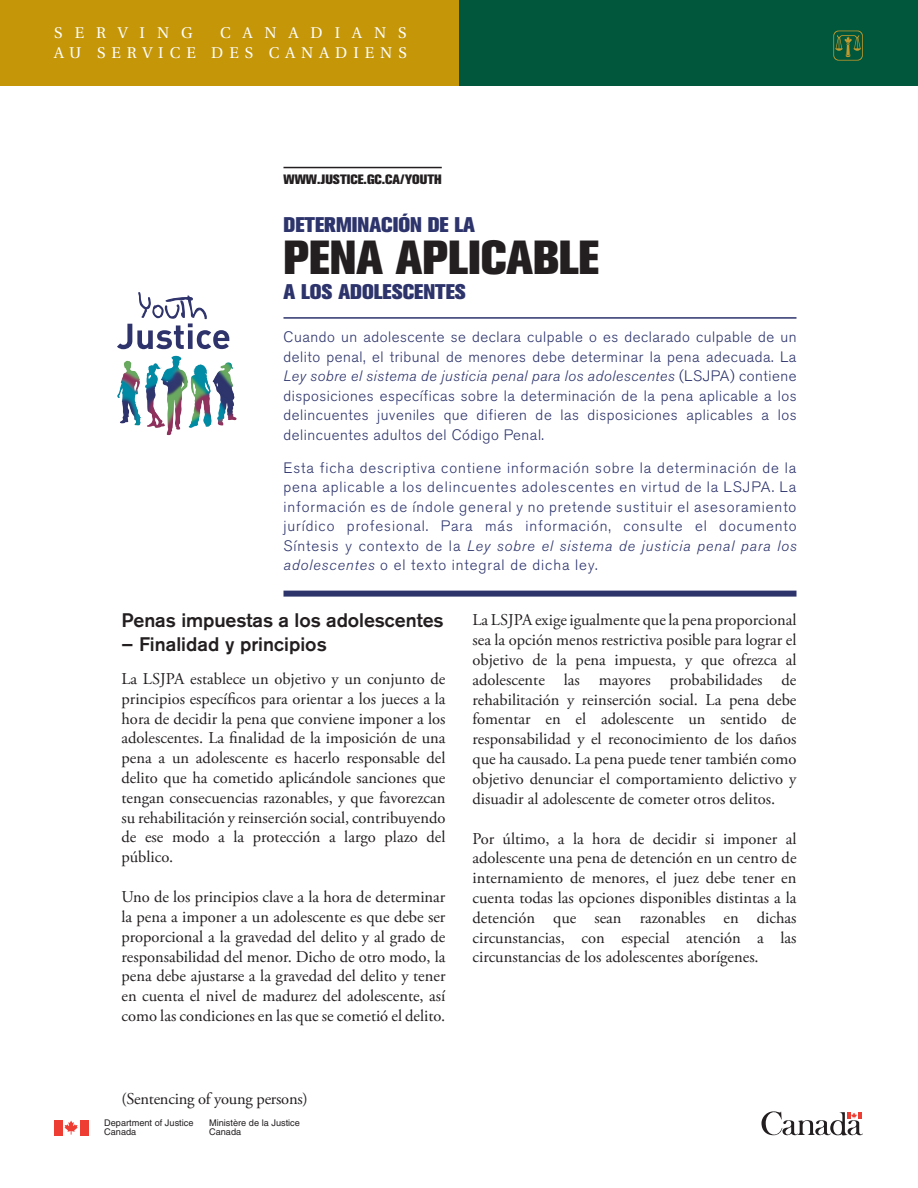
<style>
.page{position:relative;width:918px;height:1188px;background:#fff}
.page>*{position:absolute;margin:0;border:0;box-sizing:border-box;transform-origin:0 0}
.t1{font:800 47.4px "Akzidenz Grotesk BQ";color:#231f20}
.t2{font:800 21px "Akzidenz Grotesk BQ";color:#2d346c}
.TITRE{font:500 19.5px "Akzidenz Grotesk BQ";letter-spacing:-.005em;color:#231f20}
.TEXTE{font:16.5px/19.8px "Adobe Garamond Pro";color:#231f20;text-align:justify}
.t3{font:15.45px/19.2px "Utopia";letter-spacing:.39em;color:#fff;text-align:right}
.t4{font:15.45px "Utopia";letter-spacing:.775em;color:#fff}
.t5{font:300 15px/19.5px "Akzidenz Grotesk BQ";letter-spacing:.05em;color:#2d346c;text-align:justify}
.t6{font:800 13.5px "Akzidenz Grotesk BQ";color:#231f20}
.t7{font:9.15px/9.1px "Helvetica LT Std";color:#231f20}
.s1{font-style:italic}
</style>
<div class="page">
<svg style="left:64px;top:1121px;width:14px;height:14px"></svg>
<div style="left:54px;top:1120px;width:8px;height:15px;background:#ee3e34"></div>
<div style="left:80px;top:1120px;width:8px;height:15px;background:#ee3e34"></div>
<svg style="left:761px;top:1111px;width:102px;height:24px"></svg>
<div style="left:284px;top:591px;width:512px;height:6px;background:#2d346c"></div>
<hr style="left:284px;top:317px;width:512px;height:2px;background:#2d346c">
<hr style="left:284px;top:167px;width:158px;height:1px;background:#231f20">
<img style="left:117px;top:349px;width:120px;height:87px">
<svg style="left:117px;top:292px;width:112px;height:57px"></svg>
<div style="left:0;top:0;width:460px;height:85px;background:#c49608"></div>
<div style="left:460px;top:0;width:458px;height:85px;background:#00573c"></div>
<svg style="left:833px;top:31px;width:30px;height:30px"></svg>
<p class="t3" style="left:54px;top:24px;width:354px">CANADIANS<br>AU SERVICE DES CANADIENS</p>
<p class="t4" style="left:54px;top:25px;width:140px">SERVING</p>
<p class="t6" style="left:284px;top:172px;width:160px">WWW.JUSTICE.GC.CA/YOUTH</p>
<p class="t2" style="left:284px;top:212px;width:193px">DETERMINACIÓN DE LA</p>
<p class="t1" style="left:284px;top:230px;width:317px">PENA APLICABLE</p>
<p class="t2" style="left:284px;top:280px;width:184px">A LOS ADOLESCENTES</p>
<p class="t5" style="left:284px;top:328px;width:515px">Cuando un adolescente se declara culpable o es declarado culpable de un delito penal, el tribunal de menores debe determinar la pena adecuada. La <span class="s1">Ley sobre el sistema de justicia penal para los adolescentes</span> (LSJPA) contiene disposiciones específicas sobre la determinación de la pena aplicable a los delincuentes juveniles que difieren de las disposiciones aplicables a los delincuentes adultos del Código Penal.</p>
<p class="t5" style="left:284px;top:458px;width:515px">Esta ficha descriptiva contiene información sobre la determinación de la pena aplicable a los delincuentes adolescentes en virtud de la LSJPA. La información es de índole general y no pretende sustituir el asesoramiento jurídico profesional. Para más información, consulte el documento Síntesis y contexto de la <span class="s1">Ley sobre el sistema de justicia penal para los adolescentes</span> o el texto integral de dicha ley.</p>
<p class="TITRE" style="left:122px;top:608px;width:324px">Penas impuestas a los adolescentes</p>
<p class="TITRE" style="left:122px;top:632px;width:207px">– Finalidad y principios</p>
<p class="TEXTE" style="left:122px;top:669px;width:326px">La LSJPA establece un objetivo y un conjunto de principios específicos para orientar a los jueces a la hora de decidir la pena que conviene imponer a los adolescentes. La finalidad de la imposición de una pena a un adolescente es hacerlo responsable del delito que ha cometido aplicándole sanciones que tengan consecuencias razonables, y que favorezcan su rehabilitación y reinserción social, contribuyendo de ese modo a la protección a largo plazo del público.</p>
<p class="TEXTE" style="left:122px;top:888px;width:326px">Uno de los principios clave a la hora de determinar la pena a imponer a un adolescente es que debe ser proporcional a la gravedad del delito y al grado de responsabilidad del menor. Dicho de otro modo, la pena debe ajustarse a la gravedad del delito y tener en cuenta el nivel de madurez del adolescente, así como las condiciones en las que se cometió el delito.</p>
<p class="TEXTE" style="left:122px;top:1089px;width:188px">(Sentencing of young persons)</p>
<p class="t7" style="left:104px;top:1119px;width:91px">Department of Justice<br>Canada</p>
<p class="t7" style="left:209px;top:1119px;width:92px">Ministère de la Justice<br>Canada</p>
<p class="TEXTE" style="left:472px;top:611px;width:326px">La LSJPA exige igualmente que la pena proporcional sea la opción menos restrictiva posible para lograr el objetivo de la pena impuesta, y que ofrezca al adolescente las mayores probabilidades de rehabilitación y reinserción social. La pena debe fomentar en el adolescente un sentido de responsabilidad y el reconocimiento de los daños que ha causado. La pena puede tener también como objetivo denunciar el comportamiento delictivo y disuadir al adolescente de cometer otros delitos.</p>
<p class="TEXTE" style="left:472px;top:829px;width:326px">Por último, a la hora de decidir si imponer al adolescente una pena de detención en un centro de internamiento de menores, el juez debe tener en cuenta todas las opciones disponibles distintas a la detención que sean razonables en dichas circunstancias, con especial atención a las circunstancias de los adolescentes aborígenes.</p>
</div>
